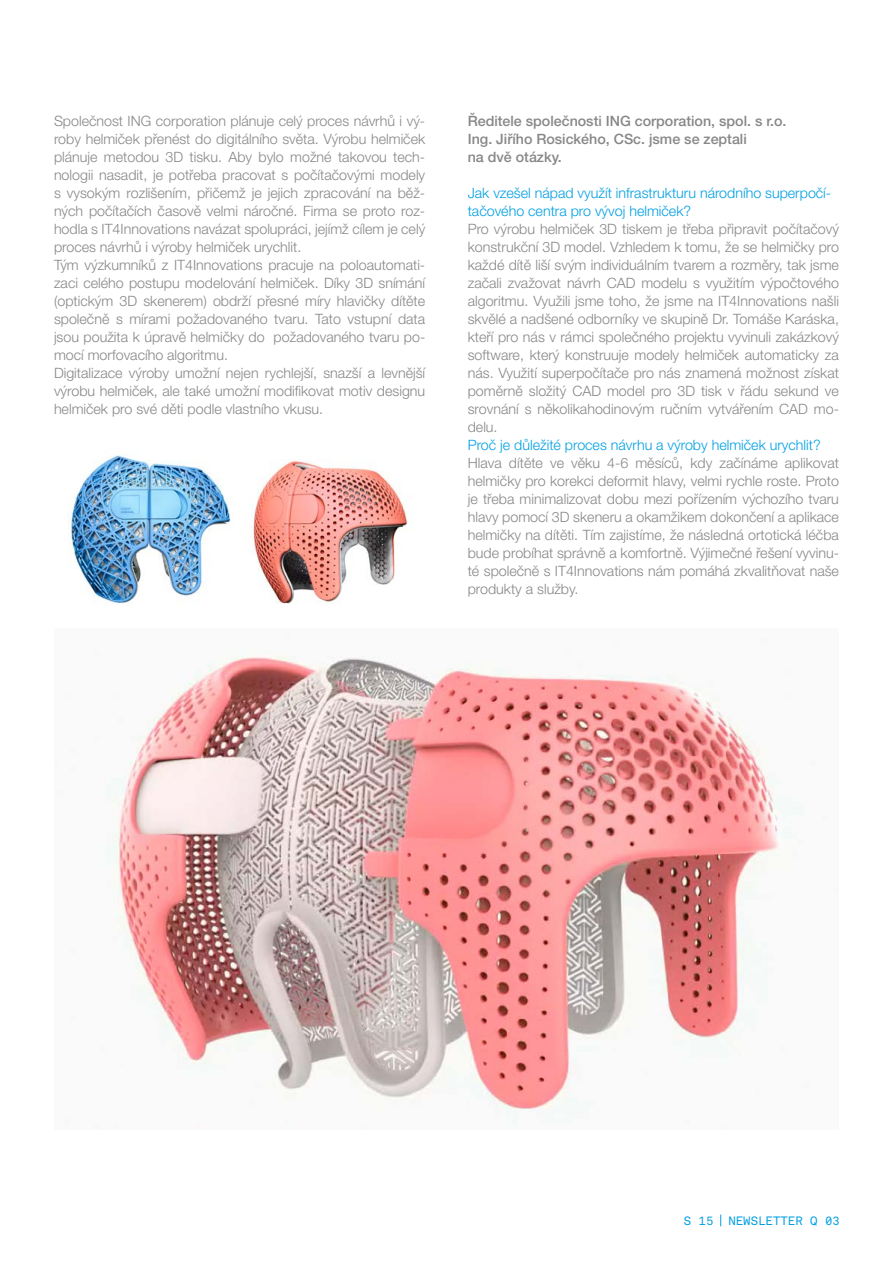
<style>
.page{position:relative;width:893px;height:1263px;background:#fff}
.page>*{position:absolute;margin:0;border:0;box-sizing:border-box;transform-origin:0 0}
.t1{font:300 14.25px/18px "Helvetica Neue LT Pro";color:#878787;text-align:justify}
.t2{font:300 14.25px/18px "Helvetica Neue LT Pro";color:#009fe3}
.t3{font:500 14.25px/18px "Helvetica Neue LT Pro";color:#878787}
.t4{font:12px "Akkurat Mono Pro";color:#009fe3}
</style>
<div class="page">
<svg style="left:720px;top:1214px;width:1px;height:12px"></svg>
<img style="left:107px;top:651px;width:696px;height:463px">
<img style="left:68px;top:451px;width:163px;height:153px">
<img style="left:253px;top:460px;width:155px;height:144px">
<p class="t1" style="left:54px;top:112px;width:373px;text-align:left">Společnost ING corporation plánuje celý proces návrhů i vý&shy;roby helmiček přenést do digitálního světa. Výrobu helmiček plánuje metodou 3D tisku. Aby bylo možné takovou tech&shy;nologii nasadit, je potřeba pracovat s počítačovými modely s vysokým rozlišením, přičemž je jejich zpracování na běž&shy;ných počítačích časově velmi náročné. Firma se proto roz&shy;hodla s IT4Innovations navázat spolupráci, jejímž cílem je celý proces návrhů i výroby helmiček urychlit.<br>Tým výzkumníků z IT4Innovations pracuje na poloautomati&shy;zaci celého postupu modelování helmiček. Díky 3D snímání (optickým 3D skenerem) obdrží přesné míry hlavičky dítěte společně s mírami požadovaného tvaru. Tato vstupní data jsou použita k úpravě helmičky do požadovaného tvaru po&shy;mocí morfovacího algoritmu.<br>Digitalizace výroby umožní nejen rychlejší, snazší a levnější výrobu helmiček, ale také umožní modifikovat motiv designu helmiček pro své děti podle vlastního vkusu.</p>
<p class="t3" style="left:468px;top:112px;width:320px">Ředitele společnosti ING corporation, spol. s r.o.<br>Ing. Jiřího Rosického, CSc. jsme se zeptali<br>na dvě otázky.</p>
<p class="t2" style="left:468px;top:184px;width:365px">Jak vzešel nápad využít infrastrukturu národního superpočí&shy;tačového centra pro vývoj helmiček?</p>
<p class="t1" style="left:468px;top:220px;width:373px">Pro výrobu helmiček 3D tiskem je třeba připravit počítačový konstrukční 3D model. Vzhledem k tomu, že se helmičky pro každé dítě liší svým individuálním tvarem a rozměry, tak jsme začali zvažovat návrh CAD modelu s využitím výpočtového algoritmu. Využili jsme toho, že jsme na IT4Innovations našli skvělé a nadšené odborníky ve skupině Dr. Tomáše Karáska, kteří pro nás v rámci společného projektu vyvinuli zakázkový software, který konstruuje modely helmiček automaticky za nás. Využití superpočítače pro nás znamená možnost získat poměrně složitý CAD model pro 3D tisk v řádu sekund ve srovnání s několikahodinovým ručním vytvářením CAD mo&shy;delu.</p>
<p class="t2" style="left:468px;top:436px;width:354px">Proč je důležité proces návrhu a výroby helmiček urychlit?</p>
<p class="t1" style="left:468px;top:454px;width:373px">Hlava dítěte ve věku 4-6 měsíců, kdy začínáme aplikovat helmičky pro korekci deformit hlavy, velmi rychle roste. Proto je třeba minimalizovat dobu mezi pořízením výchozího tvaru hlavy pomocí 3D skeneru a okamžikem dokončení a aplikace helmičky na dítěti. Tím zajistíme, že následná ortotická léčba bude probíhat správně a komfortně. Výjimečné řešení vyvinu&shy;té společně s IT4Innovations nám pomáhá zkvalitňovat naše produkty a služby.</p>
<p class="t4" style="left:684px;top:1214px;width:158px">S 15 NEWSLETTER Q 03</p>
</div>
